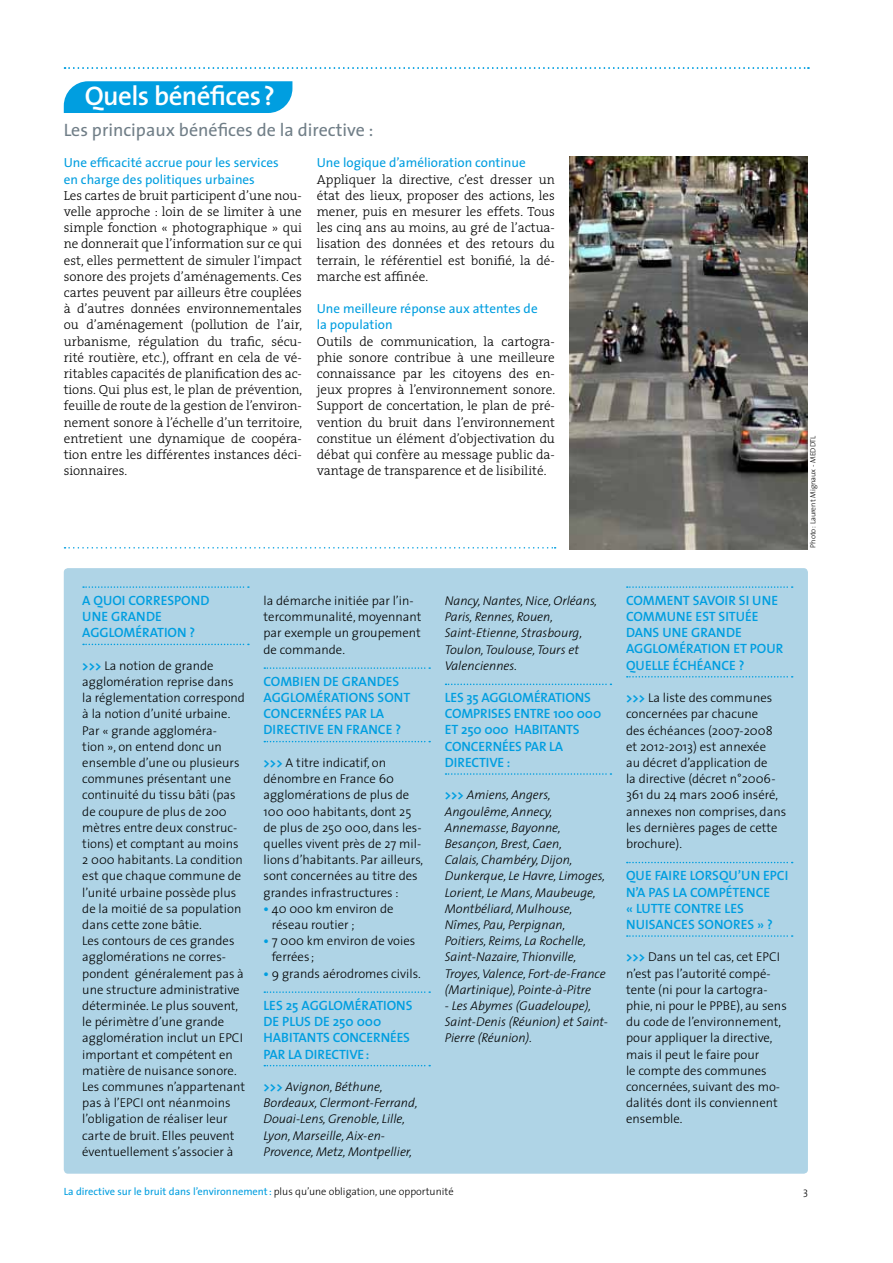
<style>
.page{position:relative;width:893px;height:1263px;background:#fff}
.page>*{position:absolute;margin:0;border:0;box-sizing:border-box;transform-origin:0 0}
.t1{font:600 27px "The Sans";letter-spacing:-.02em;color:#fff}
.t2{font:18px "The Sans";color:#707e87}
.t3{font:600 13.5px/16.2px "The Sans";color:#009ee0}
.t4{font:300 13.2px/16.2px "The Serif";color:#000;text-align:justify}
.t5{font:13.2px/16.2px "The Sans";color:#009ee0}
.t6{font:300 12.75px/16.2px "The Sans";color:#000}
.t7{font:italic 300 12.75px/16.2px "The Sans";color:#000}
.t8{font:10.5px "The Sans";color:#009ee0}
.t9{font:300 10.5px "The Sans";color:#000}
.t10{font:300 7.5px "The Sans";color:#000}
.s1{font-weight:700;color:#009ee0}
.s2{font-weight:700;font-style:normal;color:#009ee0}
.s3{font-weight:300;color:#000}
</style>
<div class="page">
<div style="left:64px;top:81px;width:228px;height:32px;background:#009ee0"></div>
<img style="left:570px;top:156px;width:238px;height:393px">
<div style="left:64px;top:568px;width:744px;height:606px;background:#afd4e6;border-radius:4px"></div>
<svg style="left:83px;top:586px;width:166px;height:2px"></svg>
<svg style="left:83px;top:644px;width:166px;height:1px"></svg>
<svg style="left:264px;top:667px;width:166px;height:2px"></svg>
<svg style="left:264px;top:741px;width:166px;height:1px"></svg>
<svg style="left:264px;top:991px;width:166px;height:2px"></svg>
<svg style="left:264px;top:1065px;width:166px;height:1px"></svg>
<svg style="left:446px;top:683px;width:165px;height:2px"></svg>
<svg style="left:446px;top:773px;width:165px;height:2px"></svg>
<svg style="left:627px;top:586px;width:166px;height:2px"></svg>
<svg style="left:627px;top:676px;width:166px;height:1px"></svg>
<svg style="left:627px;top:862px;width:166px;height:1px"></svg>
<svg style="left:627px;top:935px;width:166px;height:2px"></svg>
<svg style="left:65px;top:547px;width:491px;height:2px"></svg>
<svg style="left:65px;top:67px;width:744px;height:2px"></svg>
<h1 class="t1" style="left:85px;top:73px;width:192px">QUELS BÉNÉFICES?</h1>
<h2 class="t2" style="left:64px;top:115px;width:311px">Les principaux bénéfices de la directive :</h2>
<p class="t5" style="left:64px;top:154px;width:216px">Une efficacité accrue pour les services en charge des politiques urbaines</p>
<p class="t4" style="left:64px;top:187px;width:240px">Les cartes de bruit participent d’une nou&shy;velle approche : loin de se limiter à une simple fonction « photographique » qui ne donnerait que l’information sur ce qui est, elles permettent de simuler l’impact sonore des projets d’aménagements. Ces cartes peuvent par ailleurs être couplées à d’autres données environnementales ou d’aménagement (pollution de l’air, urbanisme, régulation du trafic, sécu&shy;rité routière, etc.), offrant en cela de vé&shy;ritables capacités de planification des ac&shy;tions. Qui plus est, le plan de prévention, feuille de route de la gestion de l’environ&shy;nement sonore à l’échelle d’un territoire, entretient une dynamique de coopéra&shy;tion entre les différentes instances déci&shy;sionnaires.</p>
<p class="t5" style="left:317px;top:154px;width:210px">Une logique d’amélioration continue</p>
<p class="t4" style="left:317px;top:171px;width:240px">Appliquer la directive, c’est dresser un état des lieux, proposer des actions, les mener, puis en mesurer les effets. Tous les cinq ans au moins, au gré de l’actua&shy;lisation des données et des retours du terrain, le référentiel est bonifié, la dé&shy;marche est affinée.</p>
<p class="t5" style="left:317px;top:300px;width:222px">Une meilleure réponse aux attentes de la population</p>
<p class="t4" style="left:317px;top:333px;width:240px">Outils de communication, la cartogra&shy;phie sonore contribue à une meilleure connaissance par les citoyens des en&shy;jeux propres à l’environnement sonore.<br>Support de concertation, le plan de pré&shy;vention du bruit dans l’environnement constitue un élément d’objectivation du débat qui confère au message public da&shy;vantage de transparence et de lisibilité.</p>
<p class="t3" style="left:82px;top:592px;width:129px">A QUOI CORRESPOND<br>UNE GRANDE<br>AGGLOMÉRATION ?</p>
<p class="t6" style="left:82px;top:657px;width:164px"><span class="s1">&gt;&gt;&gt;</span> La notion de grande agglomération reprise dans la réglementation correspond à la notion d’unité urbaine.<br>Par « grande aggloméra-<br>tion », on entend donc un ensemble d’une ou plusieurs communes présentant une continuité du tissu bâti (pas de coupure de plus de 200 mètres entre deux construc&shy;tions) et comptant au moins<br>2 000 habitants. La condition est que chaque commune de l’unité urbaine possède plus de la moitié de sa population dans cette zone bâtie.<br>Les contours de ces grandes agglomérations ne corres&shy;pondent généralement pas à une structure administrative déterminée. Le plus souvent, le périmètre d’une grande agglomération inclut un EPCI important et compétent en matière de nuisance sonore.<br>Les communes n’appartenant pas à l’EPCI ont néanmoins l’obligation de réaliser leur carte de bruit. Elles peuvent éventuellement s’associer à</p>
<p class="t6" style="left:264px;top:592px;width:159px">la démarche initiée par l’in&shy;tercommunalité, moyennant par exemple un groupement de commande.</p>
<p class="t3" style="left:264px;top:673px;width:148px">COMBIEN DE GRANDES<br>AGGLOMÉRATIONS SONT<br>CONCERNÉES PAR LA<br>DIRECTIVE EN FRANCE ?</p>
<p class="t6" style="left:264px;top:754px;width:161px"><span class="s1">&gt;&gt;&gt;</span> A titre indicatif, on dénombre en France 60 agglomérations de plus de<br>100 000 habitants, dont 25 de plus de 250 000, dans les&shy;quelles vivent près de 27 mil&shy;lions d’habitants. Par ailleurs, sont concernées au titre des grandes infrastructures :</p>
<p class="t6" style="left:272px;top:900px;width:123px;text-indent:-8px"><span class="s1">•</span> 40 000 km environ de réseau routier ;</p>
<p class="t6" style="left:272px;top:932px;width:145px;text-indent:-8px"><span class="s1">•</span> 7 000 km environ de voies ferrées ;</p>
<p class="t6" style="left:264px;top:965px;width:159px"><span class="s1">•</span> 9 grands aérodromes civils.</p>
<p class="t3" style="left:264px;top:997px;width:151px">LES 25 AGGLOMÉRATIONS<br>DE PLUS DE 250 000<br>HABITANTS CONCERNÉES<br>PAR LA DIRECTIVE:</p>
<p class="t7" style="left:264px;top:1078px;width:156px"><span class="s2">&gt;&gt;&gt;</span> Avignon, Béthune,<br>Bordeaux, Clermont-Ferrand,<br>Douai-Lens, Grenoble, Lille,<br>Lyon, Marseille, Aix-en-<br>Provence, Metz, Montpellier,</p>
<p class="t7" style="left:445px;top:592px;width:154px">Nancy, Nantes, Nice, Orléans,<br>Paris, Rennes, Rouen,<br>Saint-Etienne, Strasbourg,<br>Toulon, Toulouse, Tours et<br>Valenciennes.</p>
<p class="t3" style="left:445px;top:689px;width:158px">LES 35 AGGLOMÉRATIONS<br>COMPRISES ENTRE 100 000<br>ET 250 000 HABITANTS<br>CONCERNÉES PAR LA<br>DIRECTIVE :</p>
<p class="t7" style="left:445px;top:786px;width:163px"><span class="s2">&gt;&gt;&gt;</span> Amiens, Angers,<br>Angoulême, Annecy,<br>Annemasse, Bayonne,<br>Besançon, Brest, Caen,<br>Calais, Chambéry, Dijon,<br>Dunkerque, Le Havre, Limoges,<br>Lorient, Le Mans, Maubeuge,<br>Montbéliard, Mulhouse,<br>Nîmes, Pau, Perpignan,<br>Poitiers, Reims, La Rochelle,<br>Saint-Nazaire, Thionville,<br>Troyes, Valence, Fort-de-France (Martinique), Pointe-à-Pitre</p>
<p class="t7" style="left:445px;top:997px;width:165px">- Les Abymes (Guadeloupe),<br>Saint-Denis (Réunion) et Saint-<br>Pierre (Réunion).</p>
<p class="t3" style="left:626px;top:592px;width:159px">COMMENT SAVOIR SI UNE<br>COMMUNE EST SITUÉE<br>DANS UNE GRANDE<br>AGGLOMÉRATION ET POUR<br>QUELLE ÉCHÉANCE ?</p>
<p class="t6" style="left:626px;top:689px;width:162px"><span class="s1">&gt;&gt;&gt;</span> La liste des communes concernées par chacune<br>des échéances (2007-2008 et 2012-2013) est annexée<br>au décret d’application de<br>la directive (décret n°2006-<br>361 du 24 mars 2006 inséré, annexes non comprises, dans les dernières pages de cette brochure).</p>
<p class="t3" style="left:626px;top:867px;width:162px">QUE FAIRE LORSQU’UN EPCI<br>N’A PAS LA COMPÉTENCE<br>« LUTTE CO NTRE LES<br>NUISANCES SONORES » ?</p>
<p class="t6" style="left:626px;top:948px;width:162px"><span class="s1">&gt;&gt;&gt;</span> Dans un tel cas, cet EPCI n’est pas l’autorité compé&shy;tente (ni pour la cartogra&shy;phie, ni pour le PPBE), au sens du code de l’environnement, pour appliquer la directive, mais il peut le faire pour<br>le compte des communes concernées, suivant des mo&shy;dalités dont ils conviennent ensemble.</p>
<p class="t10" style="left:807px;top:548px;width:113px;rotate:-90deg">Photo: Laurent Mignaux - MEDDTL</p>
<p class="t8" style="left:64px;top:1183px;width:391px">La directive sur le bruit dans l’environnement: <span class="s3">plus qu’une obligation, une opportunité</span></p>
<p class="t9" style="left:803px;top:1183px;width:6px">3</p>
</div>
